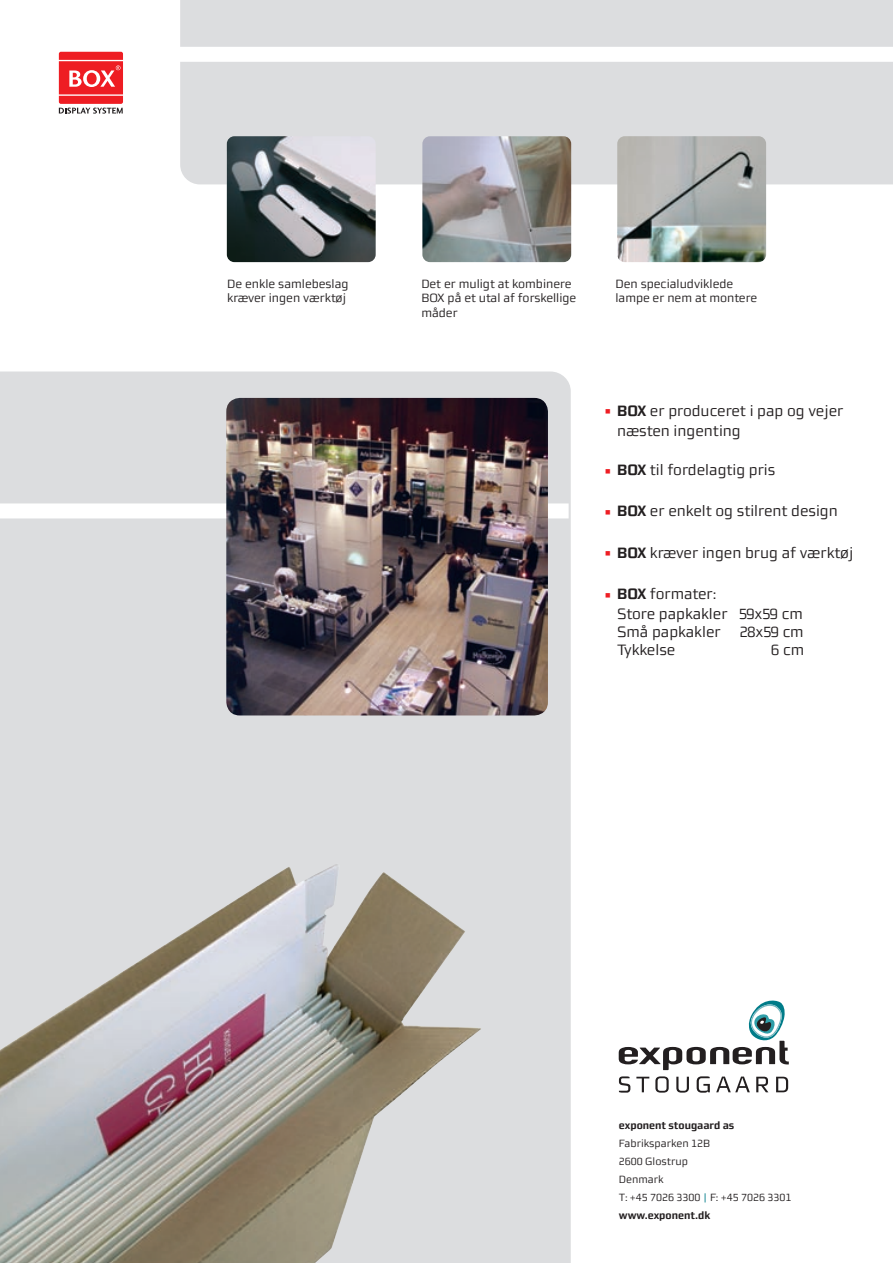
<style>
.page{position:relative;width:893px;height:1263px;background:#fff}
.page>*{position:absolute;margin:0;border:0;box-sizing:border-box;transform-origin:0 0}
.t1{font:15px/20.2px "Morgan Sn Lining";color:#231f20}
.t2{font:12px/14.4px "Morgan Sn Lining";color:#231f20}
.t3{font:10.5px/18px "Morgan Sn Lining";color:#231f20}
.t4{font:700 10.5px "Morgan Sn Lining";color:#231f20}
.s1{font-weight:700;font-size:19.5px;color:#ee1d23}
.s2{font-weight:700}
.s3{color:#007c89}
</style>
<div class="page">
<div style="left:0;top:371px;width:571px;height:892px;background:#dcdddf"></div>
<div style="left:180px;top:0;width:713px;height:184px;background:#dcdddf"></div>
<svg style="left:59px;top:52px;width:64px;height:62px"></svg>
<img style="left:227px;top:136px;width:149px;height:126px">
<img style="left:422px;top:136px;width:149px;height:126px">
<img style="left:617px;top:136px;width:149px;height:126px">
<img style="left:0;top:864px;width:482px;height:399px">
<div style="left:0;top:503px;width:569px;height:15px;background:#fff"></div>
<div style="left:172px;top:47px;width:721px;height:15px;background:#fff"></div>
<img style="left:226px;top:398px;width:322px;height:317px">
<svg style="left:619px;top:1000px;width:170px;height:70px"></svg>
<svg style="left:619px;top:1076px;width:11px;height:16px"></svg>
<svg style="left:636px;top:1077px;width:13px;height:15px"></svg>
<svg style="left:655px;top:1076px;width:14px;height:16px"></svg>
<svg style="left:676px;top:1077px;width:13px;height:15px"></svg>
<svg style="left:697px;top:1076px;width:13px;height:17px"></svg>
<svg style="left:716px;top:1076px;width:34px;height:16px"></svg>
<svg style="left:756px;top:1077px;width:12px;height:15px"></svg>
<svg style="left:776px;top:1077px;width:12px;height:15px"></svg>
<p class="t2" style="left:227px;top:276px;width:123px">De enkle samlebeslag kræver ingen værktøj</p>
<p class="t2" style="left:421px;top:276px;width:157px">Det er muligt at kombinere<br>BOX på et utal af forskellige måder</p>
<p class="t2" style="left:615px;top:276px;width:143px">Den specialudviklede lampe er nem at montere</p>
<p class="t1" style="left:617px;top:400px;width:228px;text-indent:-13px"><span class="s1">•</span> <span class="s2">BOX</span> er produceret i pap og vejer næsten ingenting</p>
<p class="t1" style="left:604px;top:460px;width:173px"><span class="s1">•</span> <span class="s2">BOX</span> til fordelagtig pris</p>
<p class="t1" style="left:604px;top:501px;width:235px"><span class="s1">•</span> <span class="s2">BOX</span> er enkelt og stilrent design</p>
<p class="t1" style="left:604px;top:542px;width:251px"><span class="s1">•</span> <span class="s2">BOX</span> kræver ingen brug af værktøj</p>
<p class="t1" style="left:617px;top:584px;width:187px;text-indent:-13px"><span class="s1">•</span> <span class="s2">BOX</span> formater:<br>Store papkakler 59x59 cm</p>
<p class="t1" style="left:617px;top:622px;width:105px">Små papkakler</p>
<p class="t1" style="left:740px;top:622px;width:66px">28x59 cm</p>
<p class="t1" style="left:617px;top:640px;width:60px">Tykkelse</p>
<p class="t1" style="left:771px;top:640px;width:35px">6 cm</p>
<p class="t4" style="left:619px;top:1119px;width:117px">exponent stougaard as</p>
<p class="t3" style="left:619px;top:1134px;width:174px">Fabriksparken 12B<br>2600 Glostrup<br>Denmark<br>T: +45 7026 3300 <span class="s3">|</span> F: +45 7026 3301 <span class="s2">www.exponent.dk</span></p>
</div>
